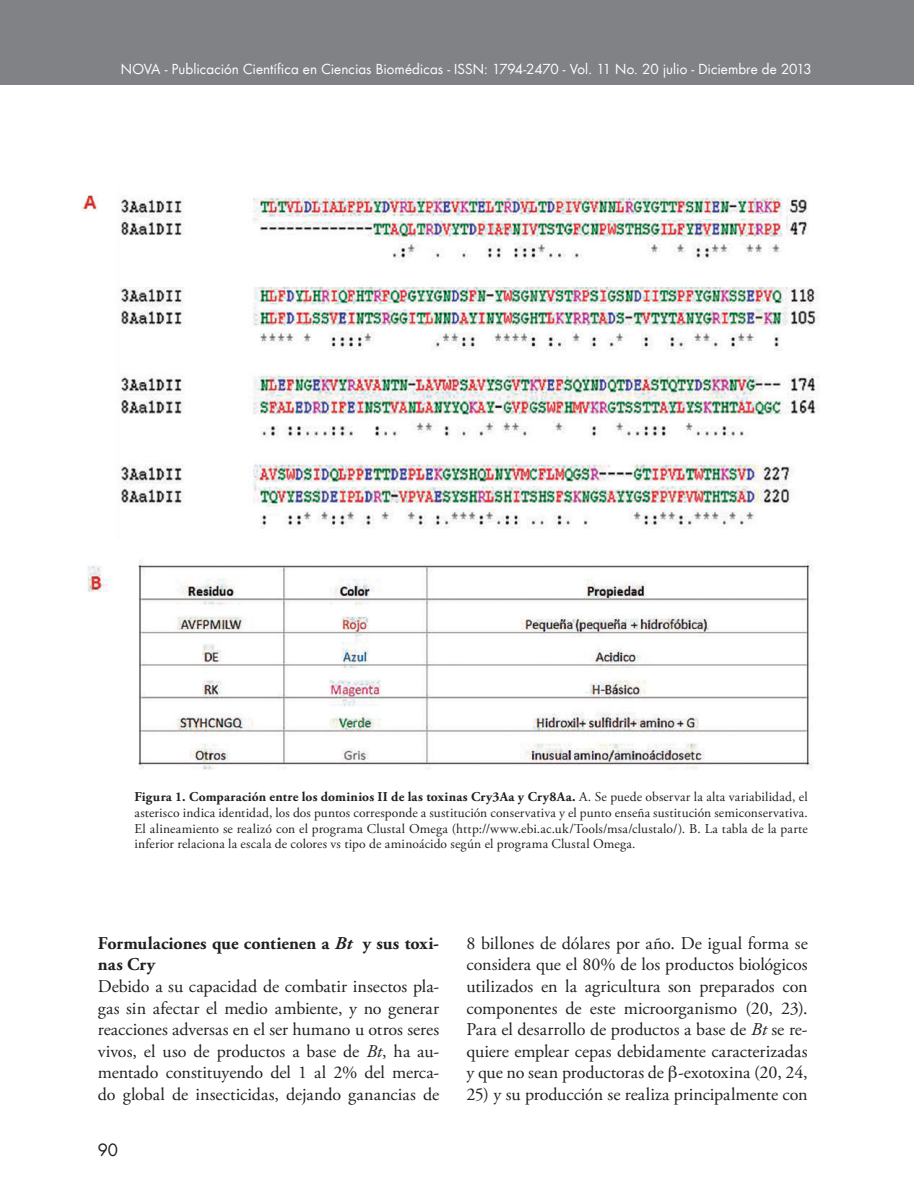
<style>
.page{position:relative;width:915px;height:1191px;background:#fff}
.page>*{position:absolute;margin:0;border:0;box-sizing:border-box;transform-origin:0 0}
.t1{font:18px/21.6px "Adobe Garamond Pro";color:#231f20;text-align:justify}
.t2{font:700 18px/21.6px "Adobe Garamond Pro";letter-spacing:.005em;color:#231f20}
.t3{font:16.5px "Futura LT";color:#231f20}
.t4{font:13.5px/15.8px "Adobe Garamond Pro";letter-spacing:.01em;color:#231f20;text-align:justify}
.t5{font:13.5px "Futura LT";color:#fff}
.s1{font-weight:700}
.s2{font-style:italic}
</style>
<div class="page">
<div style="left:0;top:0;width:914px;height:85px;background:#808285"></div>
<img style="left:81px;top:195px;width:738px;height:575px">
<p class="t5" style="left:121px;top:61px;width:692px">NOVA - Publicación Científica en Ciencias Biomédicas - Issn : 1794-2470 - Vol. 11 No. 20 julio - Diciembre de 2013</p>
<p class="t4" style="left:134px;top:789px;width:674px"><span class="s1">Figura 1. Comparación entre los dominios II de las toxinas Cry3Aa y Cry8Aa.</span> A. Se puede observar la alta variabilidad, el asterisco indica identidad, los dos puntos corresponde a sustitución conservativa y el punto enseña sustitución semiconservativa.<br>El alineamiento se realizó con el programa Clustal Omega (http://www.ebi.ac.uk/Tools/msa/clustalo/). B. La tabla de la parte inferior relaciona la escala de colores vs tipo de aminoácido según el programa Clustal Omega.</p>
<p class="t2" style="left:98px;top:932px;width:343px">Formulaciones que contienen a <span class="s2">Bt</span> y sus toxi&shy;nas Cry</p>
<p class="t1" style="left:98px;top:976px;width:343px">Debido a su capacidad de combatir insectos pla&shy;gas sin afectar el medio ambiente, y no generar reacciones adversas en el ser humano u otros seres vivos, el uso de productos a base de <span class="s2">Bt</span>, ha au&shy;mentado constituyendo del 1 al 2% del merca&shy;do global de insecticidas, dejando ganancias de</p>
<p class="t3" style="left:98px;top:1139px;width:22px">90</p>
<p class="t1" style="left:466px;top:932px;width:343px">8 billones de dólares por año. De igual forma se considera que el 80% de los productos biológicos utilizados en la agricultura son preparados con componentes de este microorganismo (20, 23).<br>Para el desarrollo de productos a base de <span class="s2">Bt</span> se re&shy;quiere emplear cepas debidamente caracterizadas y que no sean productoras de -exotoxina (20, 24,</p>
<p class="t1" style="left:466px;top:1084px;width:343px">25) y su producción se realiza principalmente con</p>
</div>
